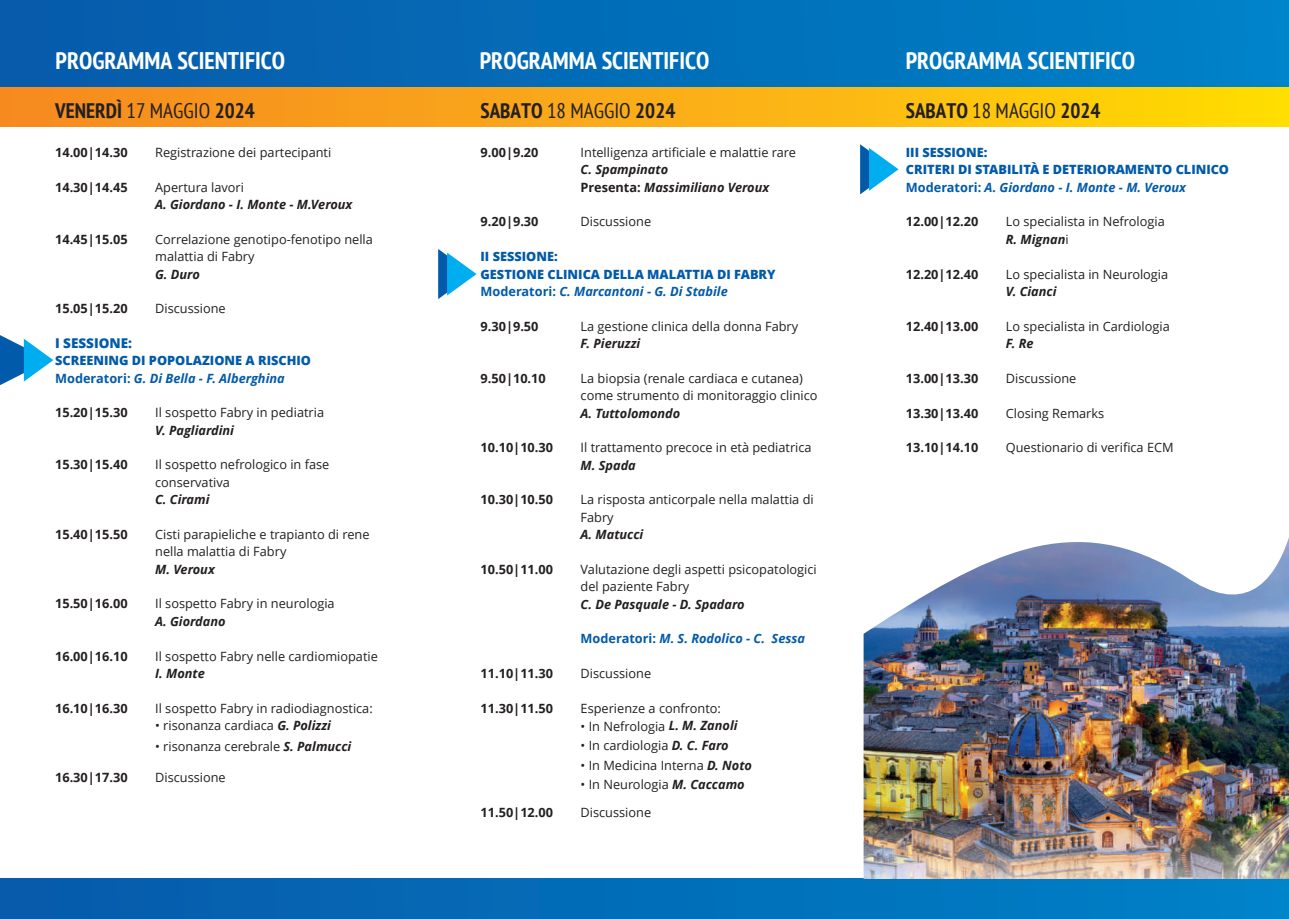
<style>
.page{position:relative;width:1289px;height:919px;background:#fff}
.page>*{position:absolute;margin:0;border:0;box-sizing:border-box;transform-origin:0 0}
.t1{font:700 condensed 24px "PT Sans";color:#fff}
.t2{font:700 condensed 21px "PT Sans";color:#231f20}
.t3{font:800 13.5px "Open Sans";color:#015aaa}
.t4{font:12.75px/17.4px "Open Sans";color:#231f20}
.t5{font:700 12.75px "Open Sans";color:#231f20}
.t6{font:800 12.75px/17.4px "Open Sans";color:#015aaa}
.t7{font:italic 700 12.75px/17.4px "Open Sans";color:#231f20}
.t8{font:italic 700 12.75px "Open Sans";color:#015aaa}
.s1{font-weight:400}
.s2{font-weight:700}
.s3{font-weight:700;font-style:italic}
.s4{font-style:normal}
</style>
<div class="page">
<div style="left:0;top:878px;width:1288px;height:40px;background:linear-gradient(to right,#075aaa,#0082c8)"></div>
<div style="left:0;top:71px;width:1288px;height:56px;background:linear-gradient(to right,#f58624,#ffd906)"></div>
<div style="left:0;top:0;width:1288px;height:86px;background:linear-gradient(to right,#075aaa,#0082c8)"></div>
<img style="left:863px;top:540px;width:425px;height:338px">
<svg style="left:438px;top:249px;width:38px;height:50px"></svg>
<svg style="left:860px;top:144px;width:38px;height:50px"></svg>
<svg style="left:0;top:335px;width:53px;height:50px"></svg>
<h1 class="t1" style="left:56px;top:45px;width:231px">PROGRAMMA SCIENTIFICO</h1>
<h1 class="t1" style="left:480px;top:45px;width:231px">PROGRAMMA SCIENTIFICO</h1>
<h1 class="t1" style="left:905px;top:45px;width:231px">PROGRAMMA SCIENTIFICO</h1>
<h2 class="t2" style="left:55px;top:96px;width:201px">VENERDÌ <span class="s1">17 MAGGIO</span> 2024</h2>
<h2 class="t2" style="left:480px;top:96px;width:196px">SABATO <span class="s1">18 MAGGIO</span> 2024</h2>
<h2 class="t2" style="left:905px;top:96px;width:196px">SABATO <span class="s1">18 MAGGIO</span> 2024</h2>
<p class="t5" style="left:55px;top:147px;width:74px">14.00|14.30</p>
<p class="t4" style="left:155px;top:145px;width:178px">Registrazione dei partecipanti</p>
<p class="t5" style="left:55px;top:182px;width:74px">14.30|14.45</p>
<p class="t4" style="left:155px;top:180px;width:90px">Apertura lavori</p>
<p class="t7" style="left:155px;top:197px;width:199px">A. Giordano - I. Monte - M.Veroux</p>
<p class="t5" style="left:55px;top:234px;width:74px">14.45|15.05</p>
<p class="t4" style="left:155px;top:232px;width:219px">Correlazione genotipo-fenotipo nella malattia di Fabry</p>
<p class="t7" style="left:155px;top:266px;width:46px">G. Duro</p>
<p class="t5" style="left:55px;top:303px;width:74px">15.05|15.20</p>
<p class="t4" style="left:155px;top:301px;width:72px">Discussione</p>
<p class="t3" style="left:55px;top:337px;width:79px">I SESSIONE:</p>
<p class="t6" style="left:55px;top:353px;width:257px">SCREENING DI POPOLAZIONE A RISCHIO<br><span class="s2">Moderatori:</span> <span class="s3">G. Di Bella - F. Alberghina</span></p>
<p class="t5" style="left:55px;top:407px;width:74px">15.20|15.30</p>
<p class="t4" style="left:155px;top:405px;width:170px">Il sospetto Fabry in pediatria</p>
<p class="t7" style="left:155px;top:422px;width:80px">V. Pagliardini</p>
<p class="t5" style="left:55px;top:459px;width:74px">15.30|15.40</p>
<p class="t4" style="left:155px;top:457px;width:176px">Il sospetto nefrologico in fase conservativa</p>
<p class="t7" style="left:155px;top:492px;width:56px">C. Cirami</p>
<p class="t5" style="left:55px;top:529px;width:74px">15.40|15.50</p>
<p class="t4" style="left:155px;top:527px;width:216px">Cisti parapieliche e trapianto di rene nella malattia di Fabry</p>
<p class="t7" style="left:155px;top:561px;width:61px">M. Veroux</p>
<p class="t5" style="left:55px;top:598px;width:74px">15.50|16.00</p>
<p class="t4" style="left:155px;top:596px;width:181px">Il sospetto Fabry in neurologia</p>
<p class="t7" style="left:155px;top:613px;width:72px">A. Giordano</p>
<p class="t5" style="left:55px;top:650px;width:74px">16.00|16.10</p>
<p class="t4" style="left:155px;top:648px;width:224px">Il sospetto Fabry nelle cardiomiopatie</p>
<p class="t7" style="left:155px;top:665px;width:51px">I. Monte</p>
<p class="t5" style="left:55px;top:702px;width:74px">16.10|16.30</p>
<p class="t4" style="left:155px;top:700px;width:219px">Il sospetto Fabry in radiodiagnostica:</p>
<p class="t4" style="left:155px;top:718px;width:177px">• risonanza cardiaca <span class="s3">G. Polizzi</span></p>
<p class="t4" style="left:155px;top:739px;width:198px">• risonanza cerebrale <span class="s3">S. Palmucci</span></p>
<p class="t5" style="left:55px;top:772px;width:74px">16.30|17.30</p>
<p class="t4" style="left:155px;top:770px;width:72px">Discussione</p>
<p class="t5" style="left:480px;top:147px;width:59px">9.00|9.20</p>
<p class="t4" style="left:580px;top:145px;width:217px">Intelligenza artificiale e malattie rare</p>
<p class="t7" style="left:580px;top:162px;width:190px">C. Spampinato<br><span class="s4">Presenta:</span> Massimiliano Veroux</p>
<p class="t5" style="left:480px;top:217px;width:59px">9.20|9.30</p>
<p class="t4" style="left:580px;top:214px;width:72px">Discussione</p>
<p class="t6" style="left:480px;top:249px;width:297px">II SESSIONE:<br>GESTIONE CLINICA DELLA MALATTIA DI FABRY<br><span class="s2">Moderatori:</span> <span class="s3">C. Marcantoni - G. Di Stabile</span></p>
<p class="t5" style="left:480px;top:321px;width:59px">9.30|9.50</p>
<p class="t4" style="left:580px;top:318px;width:219px">La gestione clinica della donna Fabry</p>
<p class="t7" style="left:580px;top:336px;width:61px">F. Pieruzzi</p>
<p class="t5" style="left:480px;top:373px;width:67px">9.50|10.10</p>
<p class="t4" style="left:580px;top:371px;width:238px">La biopsia (renale cardiaca e cutanea) come strumento di monitoraggio clinico</p>
<p class="t7" style="left:580px;top:405px;width:101px">A. Tuttolomondo</p>
<p class="t5" style="left:480px;top:442px;width:74px">10.10|10.30</p>
<p class="t4" style="left:580px;top:440px;width:232px">Il trattamento precoce in età pediatrica</p>
<p class="t7" style="left:580px;top:457px;width:57px">M. Spada</p>
<p class="t5" style="left:480px;top:494px;width:74px">10.30|10.50</p>
<p class="t4" style="left:580px;top:492px;width:235px">La risposta anticorpale nella malattia di<br>Fabry</p>
<p class="t7" style="left:580px;top:527px;width:64px">A. Matucci</p>
<p class="t5" style="left:480px;top:564px;width:74px">10.50|11.00</p>
<p class="t4" style="left:580px;top:562px;width:238px">Valutazione degli aspetti psicopatologici del paziente Fabry</p>
<p class="t7" style="left:580px;top:596px;width:165px">C. De Pasquale - D. Spadaro</p>
<p class="t8" style="left:580px;top:633px;width:226px"><span class="s4">Moderatori:</span> M. S. Rodolico - C. Sessa</p>
<p class="t5" style="left:480px;top:668px;width:74px">11.10|11.30</p>
<p class="t4" style="left:580px;top:666px;width:72px">Discussione</p>
<p class="t5" style="left:480px;top:703px;width:74px">11.30|11.50</p>
<p class="t4" style="left:580px;top:700px;width:142px">Esperienze a confronto:</p>
<p class="t4" style="left:580px;top:718px;width:158px">• In Nefrologia <span class="s3">L. M. Zanoli</span></p>
<p class="t4" style="left:580px;top:738px;width:149px">• In cardiologia <span class="s3">D. C. Faro</span></p>
<p class="t4" style="left:580px;top:758px;width:173px">• In Medicina Interna <span class="s3">D. Noto</span></p>
<p class="t4" style="left:580px;top:776px;width:166px">• In Neurologia <span class="s3">M. Caccamo</span></p>
<p class="t5" style="left:480px;top:807px;width:74px">11.50|12.00</p>
<p class="t4" style="left:580px;top:805px;width:72px">Discussione</p>
<p class="t6" style="left:905px;top:145px;width:325px">III SESSIONE:<br>CRITERI DI STABILITÀ E DETERIORAMENTO CLINICO<br><span class="s2">Moderatori:</span> <span class="s3">A. Giordano - I. Monte - M. Veroux</span></p>
<p class="t5" style="left:905px;top:217px;width:74px">12.00|12.20</p>
<p class="t4" style="left:1005px;top:214px;width:160px">Lo specialista in Nefrologia<br><span class="s3">R. Mignan</span>i</p>
<p class="t5" style="left:905px;top:269px;width:74px">12.20|12.40</p>
<p class="t4" style="left:1005px;top:266px;width:164px">Lo specialista in Neurologia</p>
<p class="t7" style="left:1005px;top:284px;width:52px">V. Cianci</p>
<p class="t5" style="left:905px;top:321px;width:74px">12.40|13.00</p>
<p class="t4" style="left:1005px;top:318px;width:165px">Lo specialista in Cardiologia</p>
<p class="t7" style="left:1005px;top:336px;width:29px">F. Re</p>
<p class="t5" style="left:905px;top:373px;width:74px">13.00|13.30</p>
<p class="t4" style="left:1005px;top:371px;width:72px">Discussione</p>
<p class="t5" style="left:905px;top:408px;width:74px">13.30|13.40</p>
<p class="t4" style="left:1005px;top:405px;width:100px">Closing Remarks</p>
<p class="t5" style="left:905px;top:442px;width:74px">13.10|14.10</p>
<p class="t4" style="left:1005px;top:440px;width:169px">Questionario di verifica ECM</p>
</div>
